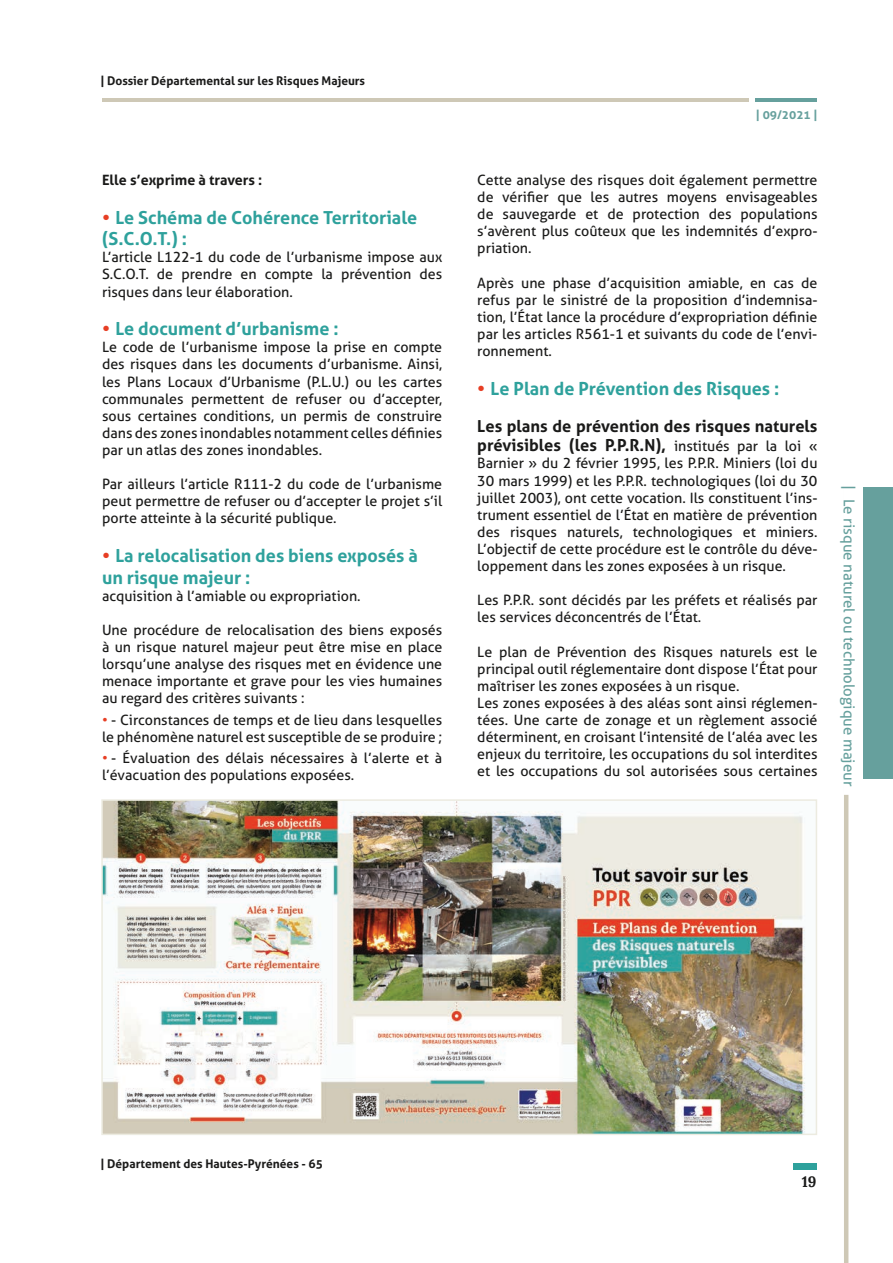
<style>
.page{position:relative;width:893px;height:1263px;background:#fff}
.page>*{position:absolute;margin:0;border:0;box-sizing:border-box;transform-origin:0 0}
.t1{font:700 18px/21.6px "Aller";color:#2ea19c}
.t2{font:700 16.5px/19.8px "Aller";color:#1a1a19}
.t3{font:15px "Aller";color:#66a09d}
.t4{font:700 15px "Lora";color:#1a1a19}
.t5{font:14.25px/17.1px "Aller";color:#1a1a19;text-align:justify}
.t6{font:700 14.25px "Aller";color:#1a1a19}
.t7{font:700 12px "Aller";color:#1a1a19}
.t8{font:700 12px "Aller";color:#66a09d}
.s1{color:#e73e24}
.s2{font-weight:400;font-size:14.25px}
</style>
<div class="page">
<hr style="left:102px;top:98px;width:647px;height:3px;background:#cec8b6">
<div style="left:793px;top:1163px;width:23px;height:6px;background:#2ea19c"></div>
<img style="left:104px;top:802px;width:701px;height:330px">
<div style="left:101px;top:799px;width:716px;height:336px;border:2px solid #ecebe0"></div>
<hr style="left:755px;top:98px;width:61px;height:3px;background:#66a09d">
<hr style="left:844px;top:485px;width:4px;height:778px;background:#cec8b6">
<div style="left:843px;top:482px;width:9px;height:313px;background:#fff"></div>
<div style="left:864px;top:487px;width:29px;height:291px;background:#66a09d"></div>
<p class="t7" style="left:100px;top:74px;width:266px">| Dossier Départemental sur les Risques Majeurs</p>
<p class="t6" style="left:102px;top:171px;width:162px">Elle s’exprime à travers :</p>
<p class="t1" style="left:102px;top:206px;width:317px"><span class="s1">•</span> Le Schéma de Cohérence Territoriale (S.C.O.T.) :</p>
<p class="t5" style="left:102px;top:249px;width:342px">L’article L122-1 du code de l’urbanisme impose aux S.C.O.T. de prendre en compte la prévention des risques dans leur élaboration.</p>
<p class="t1" style="left:102px;top:318px;width:238px"><span class="s1">•</span> Le document d’urbanisme :</p>
<p class="t5" style="left:102px;top:339px;width:342px">Le code de l’urbanisme impose la prise en compte des risques dans les documents d’urbanisme. Ainsi, les Plans Locaux d’Urbanisme (P.L.U.) ou les cartes communales permettent de refuser ou d’accepter, sous certaines conditions, un permis de construire dans des zones inondables notamment celles définies par un atlas des zones inondables.</p>
<p class="t5" style="left:102px;top:475px;width:342px">Par ailleurs l’article R111-2 du code de l’urbanisme peut permettre de refuser ou d’accepter le projet s’il porte atteinte à la sécurité publique.</p>
<p class="t1" style="left:102px;top:545px;width:317px"><span class="s1">•</span> La relocalisation des biens exposés à un risque majeur :</p>
<p class="t5" style="left:102px;top:587px;width:260px">acquisition à l’amiable ou expropriation.</p>
<p class="t5" style="left:102px;top:621px;width:342px">Une procédure de relocalisation des biens exposés à un risque naturel majeur peut être mise en place lorsqu’une analyse des risques met en évidence une menace importante et grave pour les vies humaines au regard des critères suivants :</p>
<p class="t5" style="left:102px;top:711px;width:342px"><span class="s1">•</span> - Circonstances de temps et de lieu dans lesquelles le phénomène naturel est susceptible de se produire ;</p>
<p class="t5" style="left:102px;top:749px;width:342px"><span class="s1">•</span> - Évaluation des délais nécessaires à l’alerte et à l’évacuation des populations exposées.</p>
<p class="t8" style="left:756px;top:107px;width:63px">| 09/2021 |</p>
<p class="t5" style="left:477px;top:171px;width:342px">Cette analyse des risques doit également permettre de vérifier que les autres moyens envisageables de sauvegarde et de protection des populations s’avèrent plus coûteux que les indemnités d’expro&shy;priation.</p>
<p class="t5" style="left:477px;top:274px;width:342px">Après une phase d’acquisition amiable, en cas de refus par le sinistré de la proposition d’indemnisa&shy;tion, l’État lance la procédure d’expropriation définie par les articles R561-1 et suivants du code de l’envi&shy;ronnement.</p>
<p class="t1" style="left:477px;top:377px;width:304px"><span class="s1">•</span> Le Plan de Prévention des Risques :</p>
<p class="t2" style="left:477px;top:416px;width:342px">Les plans de prévention des risques naturels prévisibles (les P.P.R.N), <span class="s2">institués par la loi «</span></p>
<p class="t5" style="left:477px;top:455px;width:342px">Barnier » du 2 février 1995, les P.P.R. Miniers (loi du 30 mars 1999) et les P.P.R. technologiques (loi du 30 juillet 2003), ont cette vocation. Ils constituent l’ins&shy;trument essentiel de l’État en matière de prévention des risques naturels, technologiques et miniers.<br>L’objectif de cette procédure est le contrôle du déve&shy;loppement dans les zones exposées à un risque.</p>
<p class="t5" style="left:477px;top:592px;width:342px">Les P.P.R. sont décidés par les préfets et réalisés par les services déconcentrés de l’État.</p>
<p class="t5" style="left:477px;top:643px;width:342px;text-align:left">Le plan de Prévention des Risques naturels est le principal outil réglementaire dont dispose l’État pour maîtriser les zones exposées à un risque.<br>Les zones exposées à des aléas sont ainsi réglemen&shy;tées. Une carte de zonage et un règlement associé déterminent, en croisant l’intensité de l’aléa avec les enjeux du territoire, les occupations du sol interdites et les occupations du sol autorisées sous certaines</p>
<p class="t3" style="left:858px;top:485px;width:303px;rotate:90deg">| Le risque naturel ou technologique majeur</p>
<p class="t7" style="left:100px;top:1156px;width:224px">| Département des Hautes-Pyrénées - 65</p>
<p class="t4" style="left:802px;top:1168px;width:16px">19</p>
</div>
